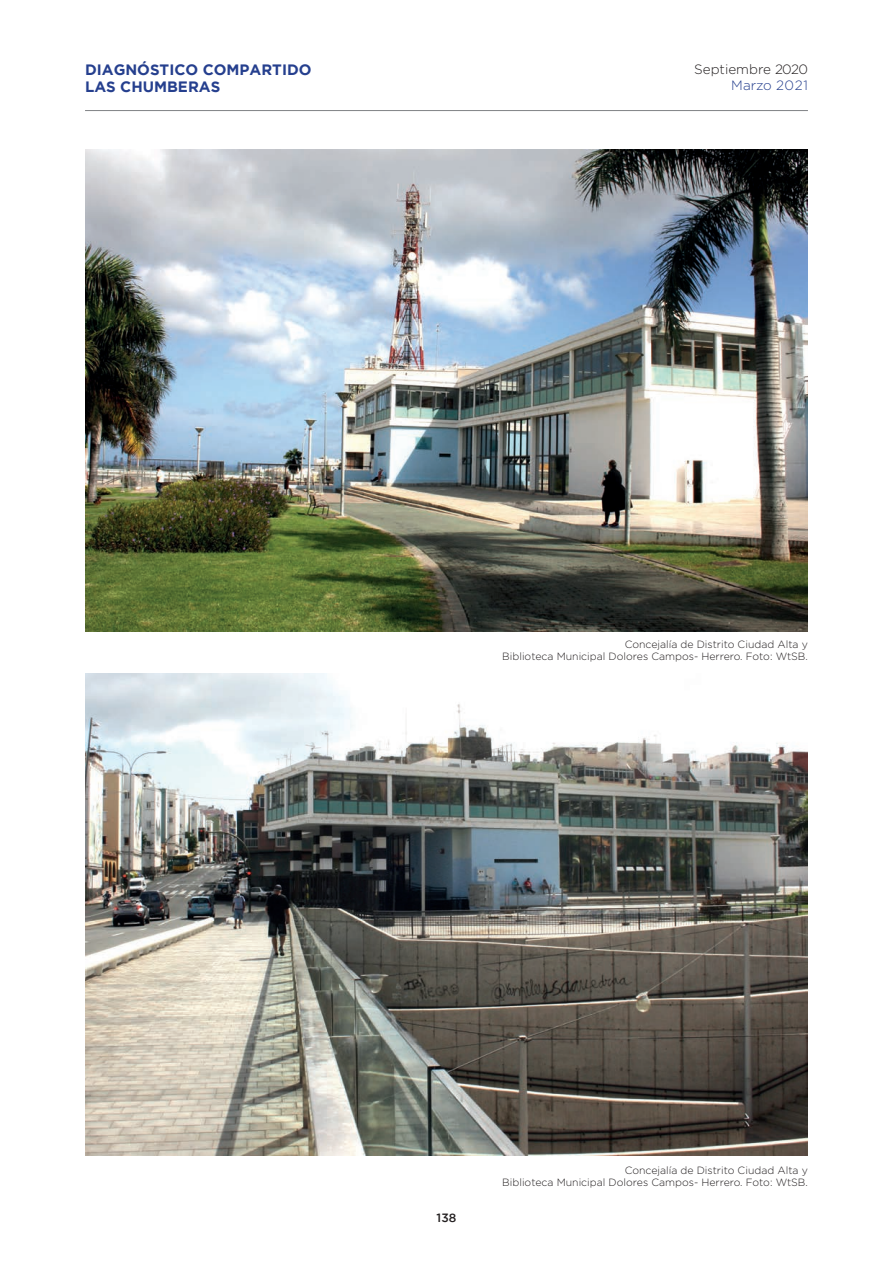
<style>
.page{position:relative;width:893px;height:1263px;background:#fff}
.page>*{position:absolute;margin:0;border:0;box-sizing:border-box;transform-origin:0 0}
.t1{font:700 15px/16.5px "Gotham";color:#253f8e}
.t2{font:300 13.5px "Gotham";color:#231f20}
.t3{font:300 13.5px "Gotham";color:#253f8e}
.t4{font:500 12px "Gotham";color:#231f20}
.t5{font:300 10.5px/12px "Gotham";color:#231f20;text-align:right}
</style>
<div class="page">
<hr style="left:85px;top:110px;width:723px;height:1px;background:#808285">
<img style="left:85px;top:150px;width:723px;height:481px">
<img style="left:85px;top:674px;width:723px;height:482px">
<h1 class="t1" style="left:85px;top:61px;width:228px">DIAGNÓSTICO COMPARTIDO<br>LAS CHUMBERAS</h1>
<p class="t2" style="left:694px;top:62px;width:115px">Septiembre 2020</p>
<p class="t3" style="left:731px;top:78px;width:78px">Marzo 2021</p>
<p class="t5" style="left:502px;top:638px;width:307px">Concejalía de Distrito Ciudad Alta y<br>Biblioteca Municipal Dolores Campos- Herrero. Foto: WtSB.</p>
<p class="t4" style="left:437px;top:1211px;width:21px">138</p>
<p class="t5" style="left:502px;top:1164px;width:307px">Concejalía de Distrito Ciudad Alta y<br>Biblioteca Municipal Dolores Campos- Herrero. Foto: WtSB.</p>
</div>
